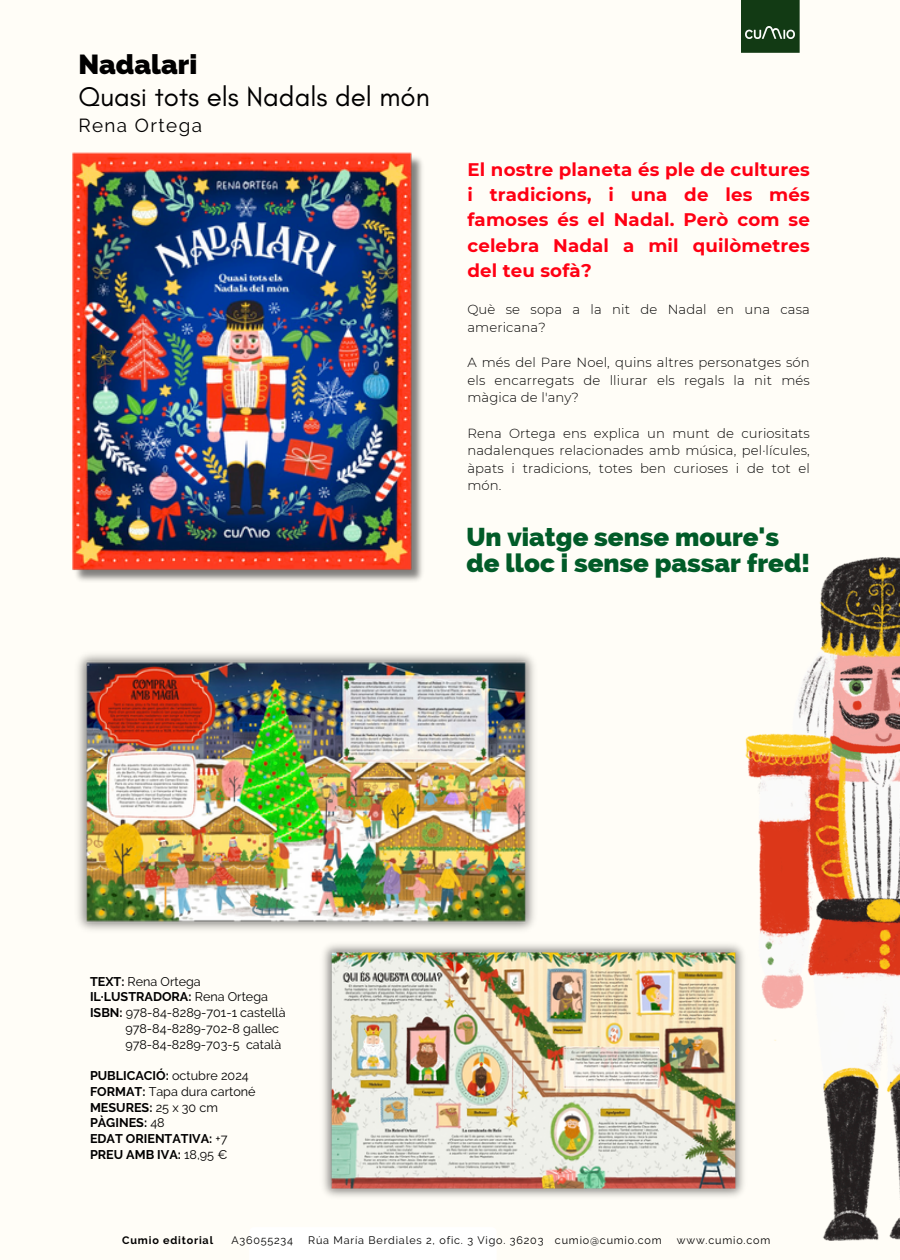
<style>
.page{position:relative;width:900px;height:1260px;background:#fffdf7}
.page>*{position:absolute;margin:0;border:0;box-sizing:border-box;transform-origin:0 0}
.t1{font:27.75px "Glacial Indifference";color:#000}
.t2{font:800 27.75px "Raleway";color:#000}
.t3{font:800 26px/26px "Raleway";color:#015b28}
.t4{font:18.75px "Raleway";letter-spacing:.075em;color:#000}
.t5{font:700 18.25px/25.2px "Montserrat";letter-spacing:.01em;color:#ff0013;text-align:justify}
.t6{font:300 13.25px/17.5px "Montserrat";letter-spacing:.01em;color:#000;text-align:justify}
.t7{font:700 12.5px/15.8px "Raleway";color:#000}
.t8{font:12.5px "Raleway";color:#000}
.t9{font:10.75px "Raleway";letter-spacing:.075em;color:#000}
.t10{font:700 10.75px "Raleway";letter-spacing:.075em;color:#000}
.s1{font-weight:700}
.s2{font-weight:400}
</style>
<div class="page">
<img style="left:72px;top:152px;width:350px;height:429px">
<div style="left:742px;top:0;width:58px;height:53px;background:#123a14"></div>
<img style="left:746px;top:27px;width:49px;height:11px">
<img style="left:323px;top:944px;width:421px;height:253px">
<img style="left:78px;top:654px;width:456px;height:276px">
<img style="left:746px;top:558px;width:154px;height:682px">
<p class="t2" style="left:78px;top:48px;width:120px">Nadalari</p>
<p class="t1" style="left:78px;top:80px;width:353px">Quasi tots els Nadals del món</p>
<h1 class="t4" style="left:78px;top:114px;width:125px">Rena Ortega</h1>
<h2 class="t8" style="left:90px;top:974px;width:112px"><span class="s1">TEXT:</span> Rena Ortega</h2>
<h2 class="t7" style="left:90px;top:989px;width:180px">IL·LUSTRADORA: <span class="s2">Rena Ortega</span></h2>
<h2 class="t8" style="left:90px;top:1005px;width:197px"><span class="s1">ISBN:</span> 978-84-8289-701-1 castellà</h2>
<h2 class="t8" style="left:125px;top:1021px;width:155px">978-84-8289-702-8 gallec</h2>
<h2 class="t8" style="left:125px;top:1037px;width:157px">978-84-8289-703-5 català</h2>
<h4 class="t7" style="left:90px;top:1068px;width:167px">PUBLICACIÓ: <span class="s2">octubre 2024<br></span>FORMAT: <span class="s2">Tapa dura cartoné<br></span>MESURES: <span class="s2">25 x 30 cm<br></span>PÀGINES: <span class="s2">48<br></span>EDAT ORIENTATIVA: <span class="s2">+7</span></h4>
<p class="t7" style="left:90px;top:1147px;width:139px">PREU AMB IVA: <span class="s2">18,95 €</span></p>
<p class="t5" style="left:467px;top:156px;width:344px">El nostre planeta és ple de cultures i tradicions, i una de les més famoses és el Nadal. Però com se celebra Nadal a mil quilòmetres del teu sofà?</p>
<p class="t6" style="left:467px;top:301px;width:344px">Què se sopa a la nit de Nadal en una casa americana?</p>
<h5 class="t6" style="left:467px;top:354px;width:344px">A més del Pare Noel, quins altres personatges són els encarregats de lliurar els regals la nit més màgica de l'any?</h5>
<h5 class="t6" style="left:467px;top:424px;width:344px">Rena Ortega ens explica un munt de curiositats nadalenques relacionades amb música, pel·lícules, àpats i tradicions, totes ben curioses i de tot el món.</h5>
<p class="t3" style="left:466px;top:524px;width:345px">Un viatge sense moure's de lloc i sense passar fred!</p>
<h3 class="t10" style="left:122px;top:1234px;width:92px">Cumio editorial</h3>
<h3 class="t9" style="left:231px;top:1234px;width:63px">A36055234</h3>
<h3 class="t9" style="left:308px;top:1234px;width:355px">Rúa María Berdiales 2, ofic. 3 Vigo. 36203 cumio@cumio.com</h3>
<h3 class="t9" style="left:677px;top:1234px;width:95px">www.cumio.com</h3>
</div>
